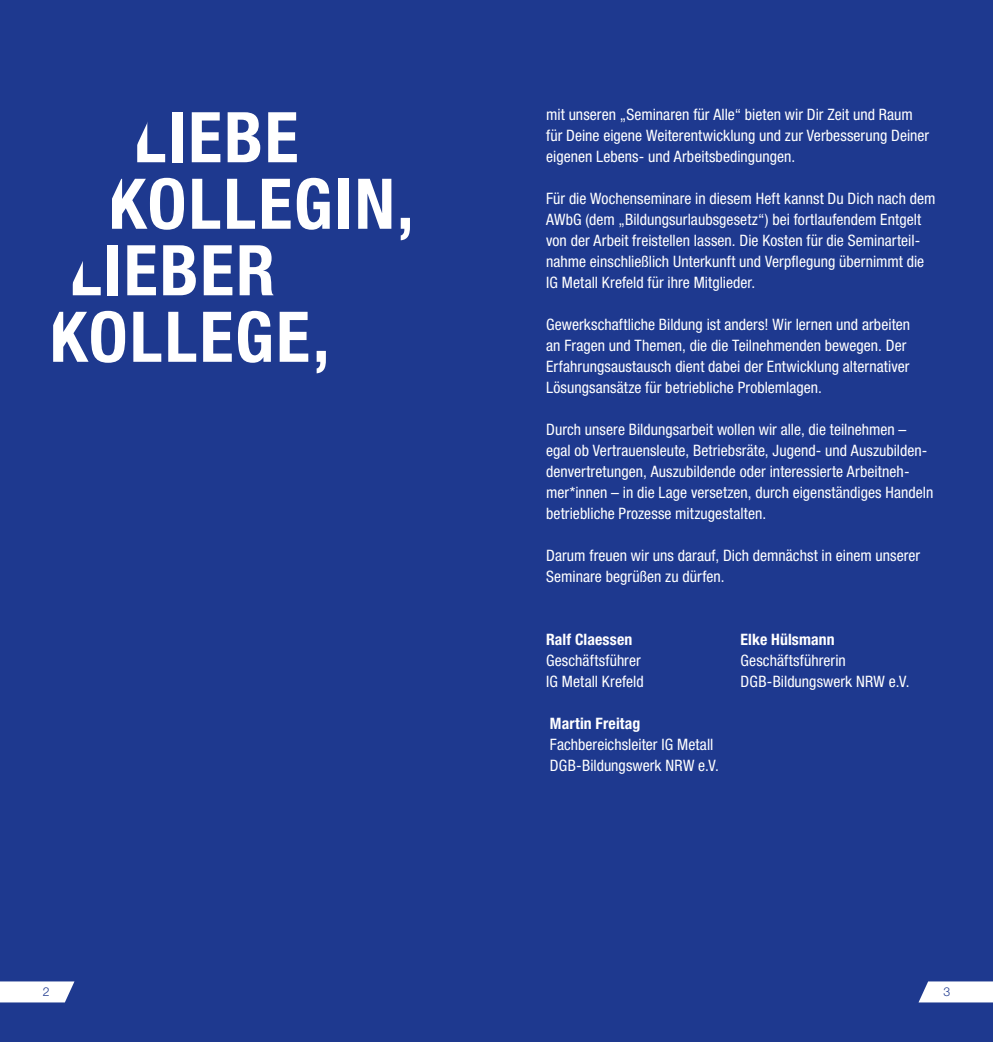
<style>
.page{position:relative;width:993px;height:1042px;background:#fff}
.page>*{position:absolute;margin:0;border:0;box-sizing:border-box;transform-origin:0 0}
.t1{font:700 condensed 70px "Helvetica Neue LT Std";letter-spacing:.03em;color:#fff}
.t2{font:condensed 15.75px/21px "Helvetica Neue LT Std";color:#fff}
.t3{font:700 condensed 15.75px "Helvetica Neue LT Std";letter-spacing:.01em;color:#fff}
.t4{font:300 12.25px "Helvetica Neue LT Std";color:#1e398f}
</style>
<div class="page">
<div style="left:0;top:0;width:992px;height:1042px;background:#1e398f"></div>
<svg style="left:0;top:981px;width:74px;height:21px;background:#edeff6"></svg>
<svg style="left:918px;top:981px;width:74px;height:21px;background:#e9ecf4"></svg>
<h1 class="t1" style="left:134px;top:95px;width:166px">LIEBE</h1>
<h1 class="t1" style="left:108px;top:161px;width:306px">KOLLEGIN,</h1>
<h1 class="t1" style="left:69px;top:228px;width:207px">LIEBER</h1>
<h1 class="t1" style="left:50px;top:294px;width:281px">KOLLEGE,</h1>
<p class="t2" style="left:546px;top:104px;width:384px">mit unseren „Seminaren für Alle“ bieten wir Dir Zeit und Raum für Deine eigene Weiterentwicklung und zur Verbesserung Deiner eigenen Lebens- und Arbeitsbedingungen.</p>
<p class="t2" style="left:546px;top:188px;width:390px">Für die Wochenseminare in diesem Heft kannst Du Dich nach dem AWbG (dem „Bildungsurlaubsgesetz“) bei fortlaufendem Entgelt von der Arbeit freistellen lassen. Die Kosten für die Seminarteil&shy;nahme einschließlich Unterkunft und Verpflegung übernimmt die IG Metall Krefeld für ihre Mitglieder.</p>
<p class="t2" style="left:546px;top:314px;width:365px">Gewerkschaftliche Bildung ist anders! Wir lernen und arbeiten an Fragen und Themen, die die Teilnehmenden bewegen. Der Erfahrungsaustausch dient dabei der Entwicklung alternativer Lösungsansätze für betriebliche Problemlagen.</p>
<p class="t2" style="left:546px;top:419px;width:388px">Durch unsere Bildungsarbeit wollen wir alle, die teilnehmen – egal ob Vertrauensleute, Betriebsräte, Jugend- und Auszubilden&shy;denvertretungen, Auszubildende oder interessierte Arbeitneh&shy;mer*innen – in die Lage versetzen, durch eigenständiges Handeln betriebliche Prozesse mitzugestalten.</p>
<p class="t2" style="left:546px;top:545px;width:375px">Darum freuen wir uns darauf, Dich demnächst in einem unserer<br>Seminare begrüßen zu dürfen.</p>
<p class="t3" style="left:546px;top:630px;width:88px">Ralf Claessen</p>
<p class="t3" style="left:740px;top:630px;width:96px">Elke Hülsmann</p>
<p class="t2" style="left:546px;top:650px;width:96px">Geschäftsführer</p>
<p class="t2" style="left:740px;top:650px;width:107px">Geschäftsführerin</p>
<p class="t2" style="left:546px;top:671px;width:99px">IG Metall Krefeld</p>
<p class="t2" style="left:740px;top:671px;width:170px">DGB-Bildungswerk NRW e.V.</p>
<p class="t3" style="left:549px;top:714px;width:92px">Martin Freitag</p>
<p class="t2" style="left:549px;top:734px;width:170px">Fachbereichsleiter IG Metall<br>DGB-Bildungswerk NRW e.V.</p>
<p class="t4" style="left:43px;top:984px;width:8px">2</p>
<p class="t4" style="left:943px;top:984px;width:8px">3</p>
</div>
